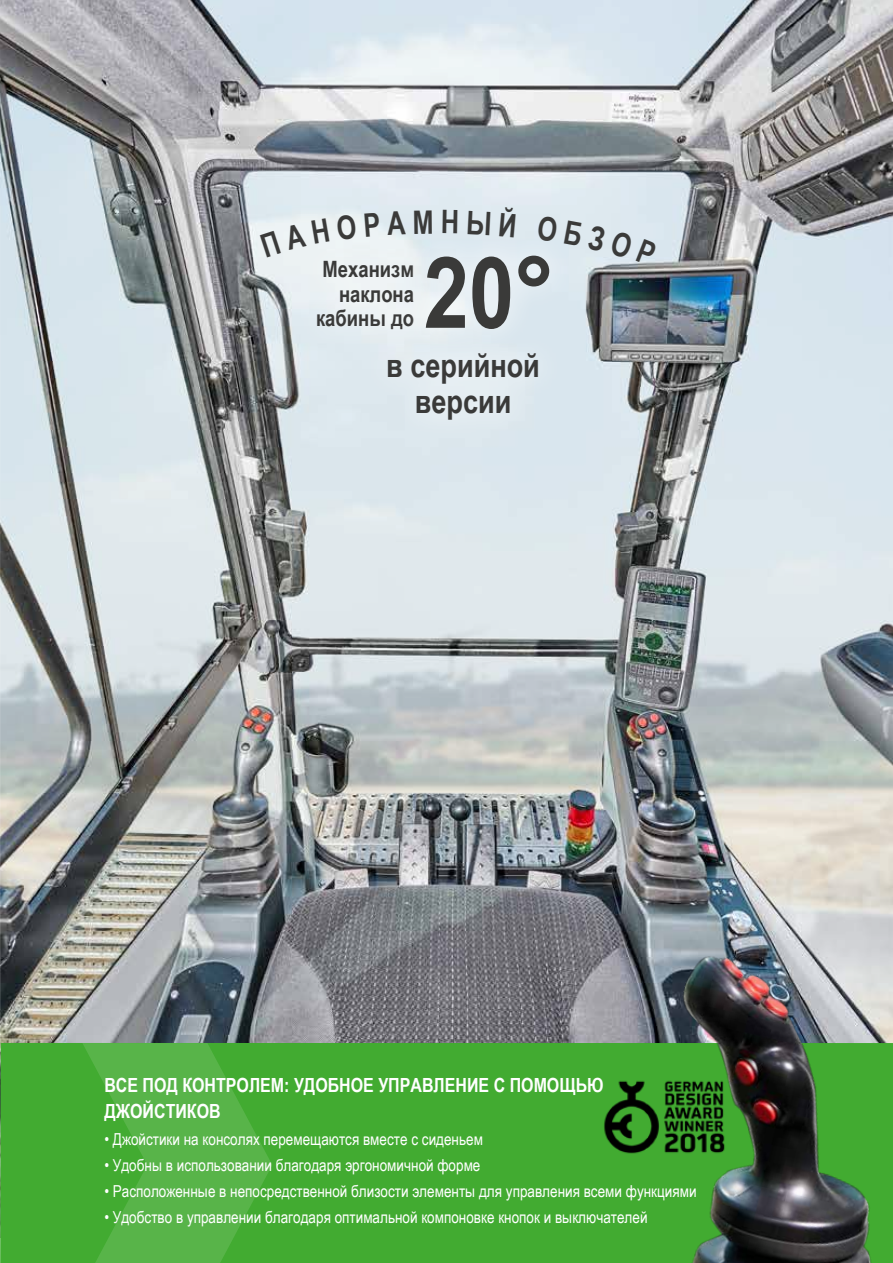
<style>
.page{position:relative;width:893px;height:1263px;background:#fff}
.page>*{position:absolute;margin:0;border:0;box-sizing:border-box;transform-origin:0 0}
.t1{font:700 99.15px "Arial Narrow";color:#3a3a39}
.t2{font:700 33px/35.7px "Arial Narrow";color:#3a3a39;text-align:center}
.t3{font:700 22.5px/24px "Arial Narrow";color:#3a3a39;text-align:right}
.t4{font:700 19.5px/26.2px "Arial Narrow";color:#fff}
.t5{font:16.5px "Arial Narrow";color:#fff}
</style>
<div class="page">
<img style="left:0;top:0;width:893px;height:1043px">
<div style="left:0;top:1043px;width:621px;height:220px;background:#42ab31"></div>
<svg style="left:82px;top:1043px;width:190px;height:220px;background:#50b040"></svg>
<img style="left:575px;top:1005px;width:46px;height:224px">
<div style="left:292px;top:236px;width:147px;height:116px;background:#fff;opacity:.9"></div>
<div style="left:401px;top:231px;width:174px;height:123px;background:#e5edf2"></div>
<div style="left:363px;top:329px;width:201px;height:114px;background:#e0eaef"></div>
<img style="left:0;top:177px;width:65px;height:421px">
<img style="left:621px;top:950px;width:272px;height:313px">
<div style="left:260px;top:218px;width:70px;height:39px;background:#ecf2f3"></div>
<svg style="left:336px;top:214px;width:21px;height:26px"></svg>
<svg style="left:364px;top:212px;width:16px;height:25px"></svg>
<svg style="left:387px;top:211px;width:19px;height:24px"></svg>
<svg style="left:414px;top:210px;width:18px;height:21px"></svg>
<svg style="left:443px;top:210px;width:14px;height:21px"></svg>
<svg style="left:468px;top:210px;width:22px;height:21px"></svg>
<svg style="left:499px;top:206px;width:17px;height:25px"></svg>
<svg style="left:537px;top:216px;width:21px;height:15px"></svg>
<div style="left:564px;top:220px;width:93px;height:46px;background:#dde8ef"></div>
<h3 class="t3" style="left:316px;top:256px;width:99px">Механизм наклона кабины до</h3>
<h1 class="t1" style="left:424px;top:218px;width:132px">20°</h1>
<h2 class="t2" style="left:386px;top:346px;width:155px">в серийной версии</h2>
<p class="t4" style="left:104px;top:1071px;width:501px">ВСЕ ПОД КОНТРОЛЕМ: УДОБНОЕ УПРАВЛЕНИЕ С ПОМОЩЬЮ<br>ДЖОЙСТИКОВ</p>
<p class="t5" style="left:104px;top:1127px;width:380px">• Джойстики на консолях перемещаются вместе с сиденьем</p>
<p class="t5" style="left:104px;top:1153px;width:378px">• Удобны в использовании благодаря эргономичной форме</p>
<p class="t5" style="left:104px;top:1179px;width:594px">• Расположенные в непосредственной близости элементы для управления всеми функциями</p>
<p class="t5" style="left:104px;top:1205px;width:545px">• Удобство в управлении благодаря оптимальной компоновке кнопок и выключателей</p>
</div>
